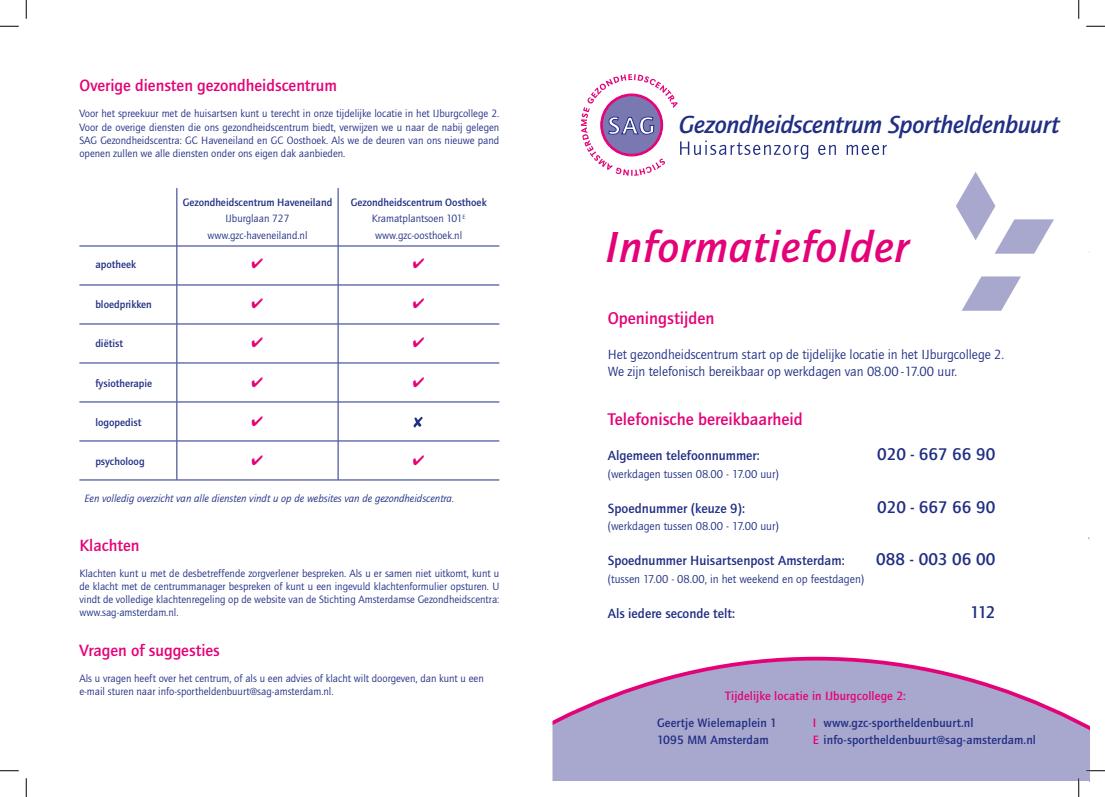
<style>
.page{position:relative;width:1105px;height:797px;background:#fff}
.page>*{position:absolute;margin:0;border:0;box-sizing:border-box;transform-origin:0 0}
.t1{font:italic 500 45px "Quay Sans";letter-spacing:.02em;color:#e40278}
.t2{font:italic 500 25.25px "Quay Sans";letter-spacing:-.015em;color:#202e84}
.t3{font:500 17.5px "Quay Sans";color:#e40278}
.t4{font:500 17.5px "Quay Sans";letter-spacing:.005em;color:#202e84}
.t5{font:500 16.88px "Quay Sans";color:#e40278}
.t6{font:13.75px/17.5px "Quay Sans";color:#202e84}
.t7{font:500 13.75px "Quay Sans";color:#202e84}
.t8{font:500 12.5px/17.5px "Quay Sans";letter-spacing:.01em;color:#202e84}
.t9{font:500 12.5px "Quay Sans";letter-spacing:.01em;color:#e40278}
.t10{font:11.88px "Quay Sans";color:#202e84}
.t11{font:11px/13.1px "Quay Sans";color:#202e84;text-align:justify}
.t12{font:500 11px "Quay Sans";color:#202e84}
.t13{font:italic 11px "Quay Sans";color:#202e84}
.s1{font-weight:500}
.s2{color:#e40278}
</style>
<div class="page">
<svg style="left:962px;top:276px;width:59px;height:35px"></svg>
<svg style="left:956px;top:172px;width:98px;height:82px"></svg>
<svg style="left:552px;top:656px;width:537px;height:125px"></svg>
<hr style="left:177px;top:188px;width:1px;height:58px;background:#202e84">
<hr style="left:338px;top:188px;width:1px;height:58px;background:#202e84">
<hr style="left:79px;top:246px;width:98px;height:1px;background:#202e84">
<hr style="left:177px;top:246px;width:161px;height:1px;background:#202e84">
<hr style="left:177px;top:246px;width:1px;height:39px;background:#202e84">
<hr style="left:338px;top:246px;width:161px;height:1px;background:#202e84">
<hr style="left:338px;top:246px;width:1px;height:39px;background:#202e84">
<hr style="left:79px;top:285px;width:98px;height:1px;background:#202e84">
<hr style="left:177px;top:285px;width:161px;height:1px;background:#202e84">
<hr style="left:177px;top:285px;width:1px;height:39px;background:#202e84">
<hr style="left:338px;top:285px;width:161px;height:1px;background:#202e84">
<hr style="left:338px;top:285px;width:1px;height:39px;background:#202e84">
<hr style="left:79px;top:324px;width:98px;height:1px;background:#202e84">
<hr style="left:177px;top:324px;width:161px;height:1px;background:#202e84">
<hr style="left:177px;top:324px;width:1px;height:38px;background:#202e84">
<hr style="left:338px;top:324px;width:161px;height:1px;background:#202e84">
<hr style="left:338px;top:324px;width:1px;height:38px;background:#202e84">
<hr style="left:79px;top:362px;width:98px;height:1px;background:#202e84">
<hr style="left:177px;top:362px;width:161px;height:1px;background:#202e84">
<hr style="left:177px;top:363px;width:1px;height:38px;background:#202e84">
<hr style="left:338px;top:362px;width:161px;height:1px;background:#202e84">
<hr style="left:338px;top:363px;width:1px;height:38px;background:#202e84">
<hr style="left:79px;top:401px;width:98px;height:1px;background:#202e84">
<hr style="left:177px;top:401px;width:161px;height:1px;background:#202e84">
<hr style="left:177px;top:402px;width:1px;height:38px;background:#202e84">
<hr style="left:338px;top:401px;width:161px;height:1px;background:#202e84">
<hr style="left:338px;top:402px;width:1px;height:38px;background:#202e84">
<hr style="left:79px;top:440px;width:98px;height:1px;background:#202e84">
<hr style="left:177px;top:440px;width:161px;height:1px;background:#202e84">
<hr style="left:177px;top:441px;width:1px;height:38px;background:#202e84">
<hr style="left:338px;top:440px;width:161px;height:1px;background:#202e84">
<hr style="left:338px;top:441px;width:1px;height:38px;background:#202e84">
<hr style="left:79px;top:479px;width:98px;height:1px;background:#202e84">
<hr style="left:177px;top:479px;width:161px;height:1px;background:#202e84">
<hr style="left:338px;top:479px;width:161px;height:1px;background:#202e84">
<svg style="left:581px;top:74px;width:306px;height:102px"></svg>
<svg style="left:413px;top:416px;width:10px;height:11px"></svg>
<svg style="left:0;top:25px;width:19px;height:2px"></svg>
<svg style="left:1086px;top:25px;width:19px;height:2px"></svg>
<svg style="left:0;top:770px;width:19px;height:1px"></svg>
<svg style="left:1086px;top:770px;width:19px;height:1px"></svg>
<svg style="left:25px;top:0;width:2px;height:19px"></svg>
<svg style="left:25px;top:778px;width:2px;height:19px"></svg>
<svg style="left:1078px;top:0;width:1px;height:19px"></svg>
<svg style="left:1078px;top:778px;width:1px;height:19px"></svg>
<h3 class="t5" style="left:79px;top:76px;width:259px">Overige diensten gezondheidscentrum</h3>
<p class="t11" style="left:79px;top:107px;width:421px">Voor het spreekuur met de huisartsen kunt u terecht in onze tijdelijke locatie in het IJburgcollege 2.<br>Voor de overige diensten die ons gezondheidscentrum biedt, verwijzen we u naar de nabij gelegen SAG Gezondheidscentra: GC Haveneiland en GC Oosthoek. Als we de deuren van ons nieuwe pand openen zullen we alle diensten onder ons eigen dak aanbieden.</p>
<p class="t12" style="left:183px;top:196px;width:151px">Gezondheidscentrum Haveneiland</p>
<p class="t11" style="left:207px;top:211px;width:102px;line-height:16.4px;text-align:center">IJburglaan 727 www.gzc-haveneiland.nl</p>
<p class="t11" style="left:351px;top:194px;width:137px;line-height:16.4px;text-align:center"><span class="s1">Gezondheidscentrum Oosthoek<br></span>Kramatplantsoen 101<sup>E </sup>www.gzc-oosthoek.nl</p>
<p class="t12" style="left:95px;top:258px;width:42px">apotheek</p>
<p class="t12" style="left:95px;top:298px;width:58px">bloedprikken</p>
<p class="t12" style="left:95px;top:337px;width:29px">diëtist</p>
<p class="t12" style="left:95px;top:377px;width:58px">fysiotherapie</p>
<p class="t12" style="left:95px;top:416px;width:48px">logopedist</p>
<p class="t12" style="left:95px;top:455px;width:51px">psycholoog</p>
<p class="t13" style="left:84px;top:492px;width:371px">Een volledig overzicht van alle diensten vindt u op de websites van de gezondheidscentra.</p>
<h3 class="t5" style="left:79px;top:535px;width:62px">Klachten</h3>
<p class="t11" style="left:79px;top:567px;width:421px">Klachten kunt u met de desbetreffende zorgverlener bespreken. Als u er samen niet uitkomt, kunt u de klacht met de centrummanager bespreken of kunt u een ingevuld klachtenformulier opsturen. U vindt de volledige klachtenregeling op de website van de Stichting Amsterdamse Gezondheidscentra: www.sag-amsterdam.nl.</p>
<h3 class="t5" style="left:79px;top:640px;width:142px">Vragen of suggesties</h3>
<p class="t11" style="left:79px;top:672px;width:406px">Als u vragen heeft over het centrum, of als u een advies of klacht wilt doorgeven, dan kunt u een e-mail sturen naar info-sportheldenbuurt@sag-amsterdam.nl.</p>
<h2 class="t2" style="left:679px;top:110px;width:382px">Gezondheidscentrum Sportheldenbuurt</h2>
<h1 class="t1" style="left:606px;top:222px;width:305px">Informatiefolder</h1>
<h3 class="t3" style="left:608px;top:308px;width:108px">Openingstijden</h3>
<p class="t6" style="left:608px;top:346px;width:398px">Het gezondheidscentrum start op de tijdelijke locatie in het IJburgcollege 2.<br>We zijn telefonisch bereikbaar op werkdagen van 08.00 -17.00 uur.</p>
<h3 class="t3" style="left:608px;top:409px;width:197px">Telefonische bereikbaarheid</h3>
<p class="t7" style="left:608px;top:448px;width:153px">Algemeen telefoonnummer:</p>
<h3 class="t4" style="left:877px;top:444px;width:120px">020 - 667 66 90</h3>
<p class="t10" style="left:608px;top:467px;width:173px">(werkdagen tussen 08.00 - 17.00 uur)</p>
<p class="t7" style="left:608px;top:500px;width:139px">Spoednummer (keuze 9):</p>
<h3 class="t4" style="left:877px;top:497px;width:120px">020 - 667 66 90</h3>
<p class="t10" style="left:608px;top:520px;width:173px">(werkdagen tussen 08.00 - 17.00 uur)</p>
<p class="t7" style="left:608px;top:553px;width:238px">Spoednummer Huisartsenpost Amsterdam:</p>
<h3 class="t4" style="left:876px;top:549px;width:121px">088 - 003 06 00</h3>
<p class="t10" style="left:608px;top:572px;width:258px">(tussen 17.00 - 08.00, in het weekend en op feestdagen)</p>
<p class="t7" style="left:608px;top:605px;width:129px">Als iedere seconde telt:</p>
<h3 class="t4" style="left:970px;top:602px;width:27px">112</h3>
<p class="t9" style="left:725px;top:689px;width:182px">Tijdelijke locatie in IJburgcollege 2:</p>
<p class="t8" style="left:657px;top:714px;width:122px">Geertje Wielemaplein 1<br>1095 MM Amsterdam</p>
<p class="t8" style="left:813px;top:714px;width:225px"><span class="s2">I</span> www.gzc-sportheldenbuurt.nl<br><span class="s2">E</span> info-sportheldenbuurt@sag-amsterdam.nl</p>
</div>
